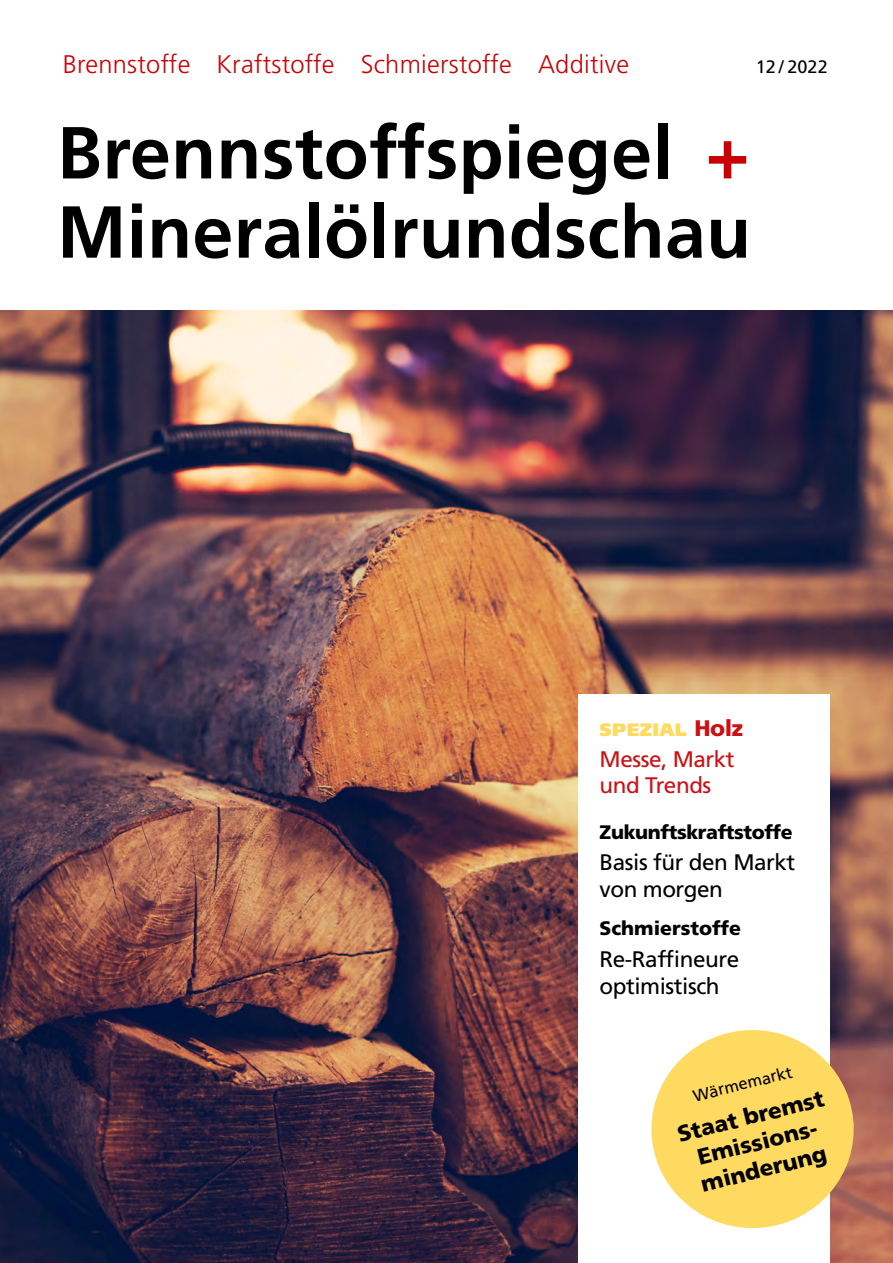
<style>
.page{position:relative;width:893px;height:1263px;background:#fff}
.page>*{position:absolute;margin:0;border:0;box-sizing:border-box;transform-origin:0 0}
.t1{font:700 73.5px "Frutiger LT Std";letter-spacing:.005em;color:#000}
.t2{font:300 25.5px "Frutiger LT Std";letter-spacing:.01em;color:#c80205}
.t3{font:22.5px/27px "Frutiger LT Std";letter-spacing:-.02em;color:#000}
.t4{font:900 22.5px/27px "Frutiger LT Std";color:#000;text-align:center}
.t5{font:22.5px/26.2px "Frutiger LT Std";letter-spacing:-.02em;color:#cd1013}
.t6{font:900 19.5px "Frutiger LT Std";letter-spacing:-.02em;color:#000}
.t7{font:900 19.5px "Frutiger LT Std";color:#000}
.t8{font:900 18px "Frutiger LT Std";letter-spacing:.02em;color:#ffda61}
.t9{font:18px "Frutiger LT Std";color:#000}
.t10{font:16.5px "Frutiger LT Std";color:#000}
.s1{color:#c80205}
.s2{font-size:22.5px;color:#cd1013}
</style>
<div class="page">
<img style="left:0;top:310px;width:893px;height:953px">
<div style="left:578px;top:694px;width:252px;height:569px;background:#fff"></div>
<div style="left:651px;top:1030px;width:203px;height:198px;background:#ffda61;border-radius:50%"></div>
<p class="t2" style="left:63px;top:50px;width:568px">Brennstoffe Kraftstoffe Schmierstoffe Additive</p>
<p class="t9" style="left:756px;top:56px;width:73px">12 / 2022</p>
<p class="t1" style="left:57px;top:110px;width:694px">Brennstoffspiegel <span class="s1">+</span></p>
<p class="t1" style="left:57px;top:189px;width:695px">Mineralölrundschau</p>
<p class="t8" style="left:600px;top:719px;width:145px">SPEZIAL <span class="s2">Holz</span></p>
<p class="t5" style="left:600px;top:746px;width:137px">Messe, Markt und Trends</p>
<p class="t6" style="left:600px;top:820px;width:195px">Zukunftskraftstoffe</p>
<p class="t3" style="left:600px;top:849px;width:197px">Basis für den Markt von morgen</p>
<p class="t7" style="left:600px;top:917px;width:143px">Schmierstoffe</p>
<p class="t3" style="left:600px;top:945px;width:141px">Re-Raffineure optimistisch</p>
<p class="t10" style="left:691px;top:1087px;width:103px;rotate:-14deg">Wärmemarkt</p>
<p class="t4" style="left:675px;top:1121px;width:152px;rotate:-14deg">Staat bremst<br>Emissions&shy;minderung</p>
</div>
